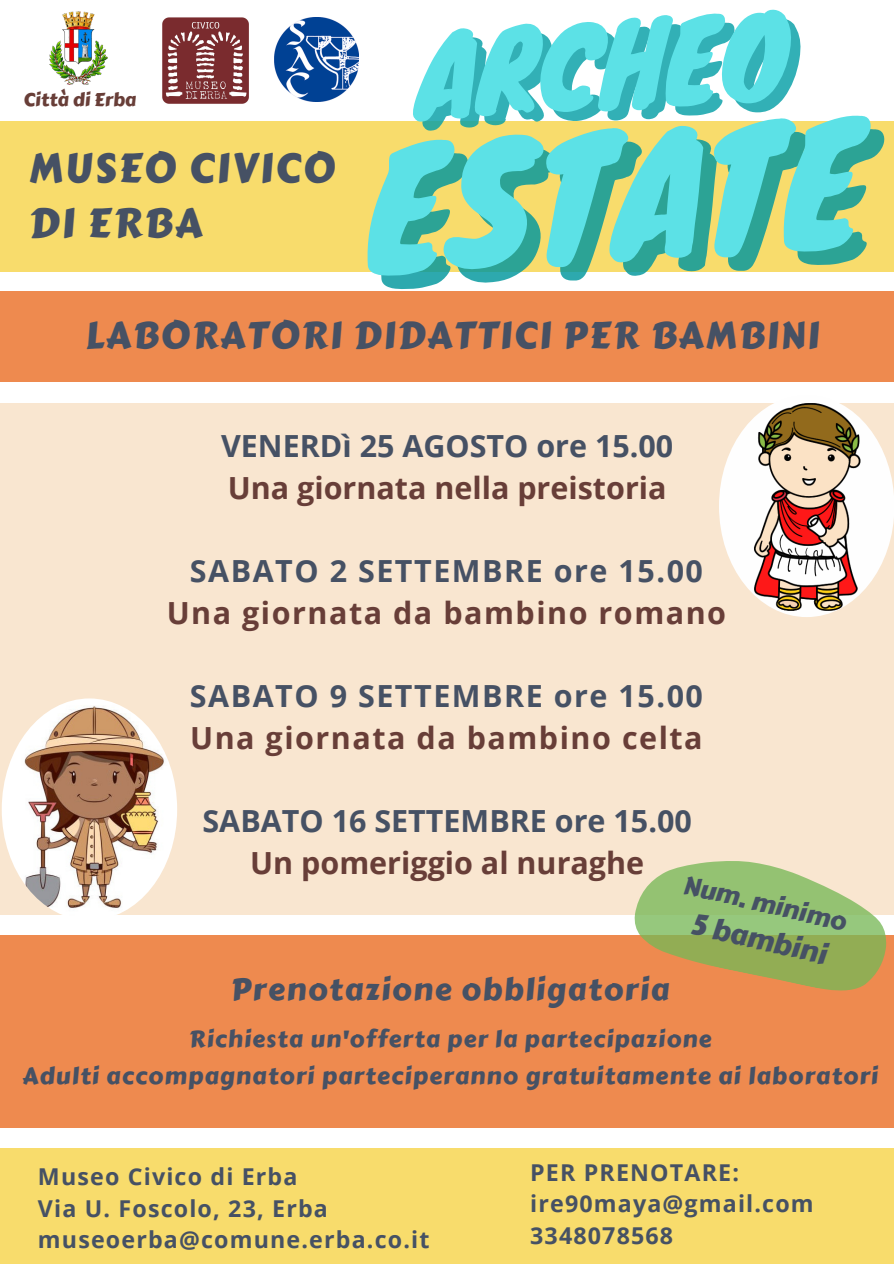
<style>
.page{position:relative;width:894px;height:1264px;background:#fff}
.page>*{position:absolute;margin:0;border:0;box-sizing:border-box;transform-origin:0 0}
.t1{font:157.5px "Knewave";color:rgb(3 152 158/.83)}
.t2{font:107.7px "Knewave";color:rgb(9 161 168/.83)}
.t3{font:40.65px "Carter One";letter-spacing:.05em;color:#465164}
.t4{font:37.05px "Carter One";letter-spacing:.05em;color:#465164}
.t5{font:30.75px "Carter One";letter-spacing:.05em;color:#465164}
.t6{font:700 30.45px "Open Sans";letter-spacing:.05em;color:#683e38}
.t7{font:700 30.45px "Open Sans";color:#465164}
.t8{font:700 30.45px "Open Sans";letter-spacing:.05em;color:#465164}
.t9{font:700 30.45px "Open Sans";color:#683e38}
.t10{font:28.5px "Carter One";color:#465164}
.t11{font:25.5px "Carter One";color:#465164}
.t12{font:23.4px "Carter One";letter-spacing:.05em;color:#465164}
.t13{font:700 23.25px "Open Sans";letter-spacing:.05em;color:#465164}
.t14{font:23.25px "Carter One";letter-spacing:.05em;color:#465164}
.t15{font:18.45px "Carter One";color:#683e38}
</style>
<div class="page">
<img style="left:50px;top:11px;width:57px;height:74px">
<div style="left:0;top:121px;width:893px;height:150px;background:#f8dc6c"></div>
<div style="left:0;top:291px;width:893px;height:90px;background:#ee8a4f"></div>
<div style="left:0;top:403px;width:893px;height:511px;background:#f9e6d0"></div>
<div style="left:0;top:935px;width:893px;height:192px;background:#ee8a4f"></div>
<div style="left:0;top:1148px;width:589px;height:115px;background:#f8dc6c"></div>
<img style="left:162px;top:17px;width:87px;height:87px">
<img style="left:274px;top:18px;width:84px;height:83px">
<svg style="left:627px;top:861px;width:266px;height:130px"></svg>
<div style="left:528px;top:1148px;width:365px;height:115px;background:#f8dc6c"></div>
<img style="left:2px;top:698px;width:175px;height:222px;border-radius:50%">
<img style="left:718px;top:395px;width:175px;height:222px;border-radius:50%">
<p class="t15" style="left:23px;top:85px;width:114px">Città di Erba</p>
<p class="t3" style="left:29px;top:137px;width:307px">MUSEO CIVICO</p>
<p class="t3" style="left:29px;top:192px;width:175px">DI ERBA</p>
<p class="t2" style="left:419px;top:-3px;width:375px;rotate:-3deg">ARCHEO</p>
<p class="t1" style="left:370px;top:94px;width:501px;rotate:-3deg">ESTATE</p>
<p class="t4" style="left:85px;top:307px;width:735px">LABORATORI DIDATTICI PER BAMBINI</p>
<p class="t7" style="left:221px;top:424px;width:453px">VENERDì 25 AGOSTO ore 15.00</p>
<p class="t9" style="left:228px;top:466px;width:440px">Una giornata nella preistoria</p>
<p class="t8" style="left:190px;top:549px;width:514px">SABATO 2 SETTEMBRE ore 15.00</p>
<p class="t6" style="left:167px;top:591px;width:560px">Una giornata da bambino romano</p>
<p class="t8" style="left:190px;top:674px;width:514px">SABATO 9 SETTEMBRE ore 15.00</p>
<p class="t6" style="left:190px;top:716px;width:514px">Una giornata da bambino celta</p>
<p class="t7" style="left:202px;top:799px;width:490px">SABATO 16 SETTEMBRE ore 15.00</p>
<p class="t9" style="left:250px;top:841px;width:395px">Un pomeriggio al nuraghe</p>
<p class="t11" style="left:688px;top:865px;width:168px;rotate:13deg">Num. minimo</p>
<p class="t10" style="left:697px;top:902px;width:139px;rotate:13deg">5 bambini</p>
<p class="t5" style="left:231px;top:965px;width:439px">Prenotazione obbligatoria</p>
<p class="t14" style="left:189px;top:1021px;width:524px">Richiesta un'offerta per la partecipazione</p>
<p class="t12" style="left:22px;top:1058px;width:856px">Adulti accompagnatori parteciperanno gratuitamente ai laboratori</p>
<p class="t13" style="left:38px;top:1160px;width:261px">Museo Civico di Erba</p>
<p class="t13" style="left:38px;top:1191px;width:291px">Via U. Foscolo, 23, Erba</p>
<p class="t13" style="left:38px;top:1223px;width:393px">museoerba@comune.erba.co.it</p>
<p class="t13" style="left:530px;top:1155px;width:210px">PER PRENOTARE:</p>
<p class="t13" style="left:530px;top:1187px;width:285px">ire90maya@gmail.com</p>
<p class="t13" style="left:530px;top:1218px;width:144px">3348078568</p>
</div>
